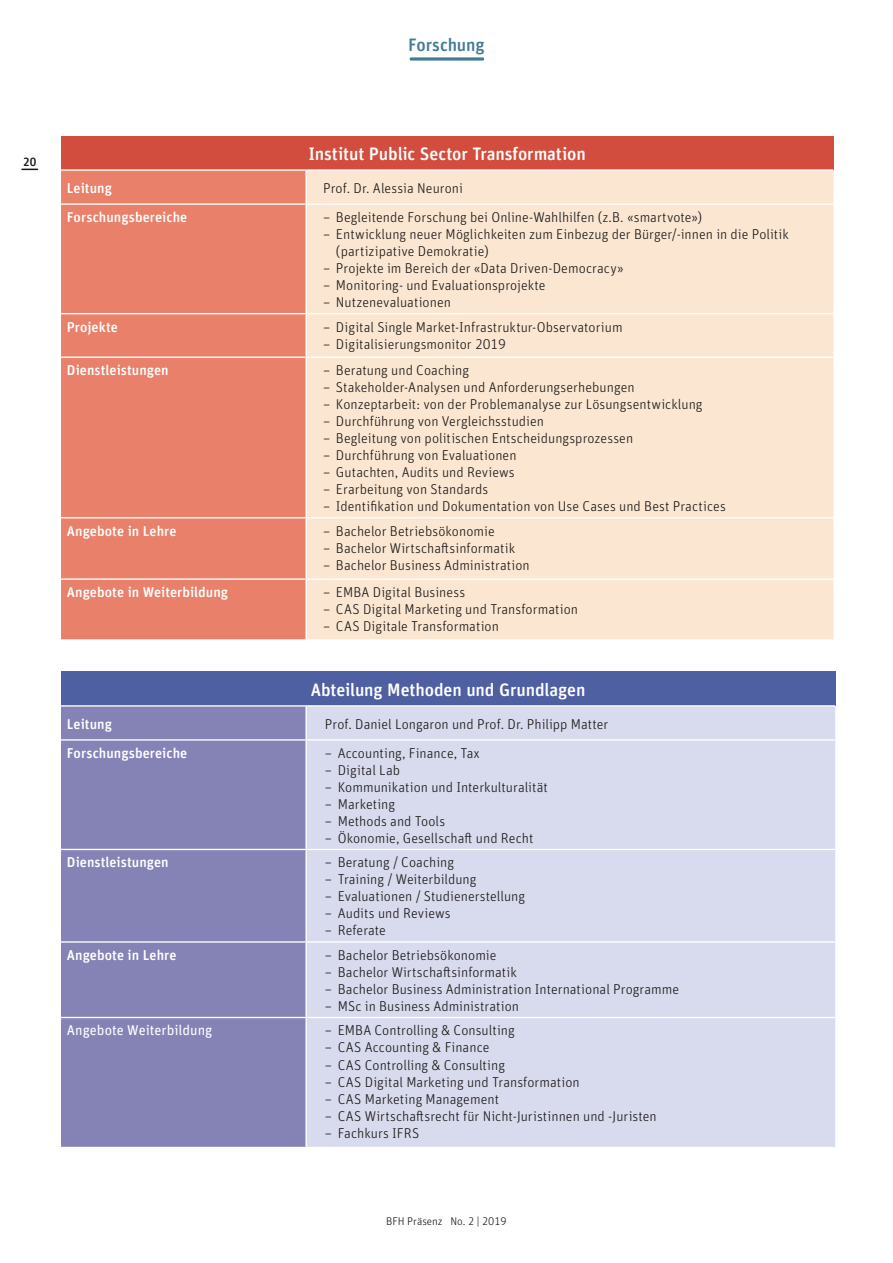
<style>
.page{position:relative;width:893px;height:1263px;background:#fff}
.page>*{position:absolute;margin:0;border:0;box-sizing:border-box;transform-origin:0 0}
.t1{font:500 18px "Unit Rounded Pro";letter-spacing:-.005em;color:#fff}
.t2{font:500 18px "Unit Rounded Pro";letter-spacing:-.01em;color:#427d94}
.t3{font:300 14.25px/17px "Unit Rounded Pro";letter-spacing:.005em;color:#181716}
.t4{font:500 14.25px "Unit Rounded Pro";color:#fff}
.t5{font:14.25px "Unit Rounded Pro";color:#fff}
.t6{font:500 12px "Unit Rounded Pro";color:#181716}
.t7{font:300 11.25px "Unit Rounded Pro";color:#181716}
</style>
<div class="page">
<svg style="left:22px;top:169px;width:16px;height:1px"></svg>
<div style="left:61px;top:136px;width:772px;height:34px;background:#d24d3e"></div>
<div style="left:61px;top:171px;width:244px;height:468px;background:#e8806a"></div>
<div style="left:307px;top:171px;width:526px;height:468px;background:#fae6d1"></div>
<hr style="left:61px;top:169px;width:245px;height:2px;background:#fff">
<svg style="left:306px;top:169px;width:17px;height:2px"></svg>
<hr style="left:323px;top:169px;width:510px;height:2px;background:#fff">
<hr style="left:61px;top:203px;width:245px;height:2px;background:#fff">
<svg style="left:306px;top:203px;width:17px;height:2px"></svg>
<hr style="left:323px;top:203px;width:510px;height:2px;background:#fff">
<hr style="left:61px;top:313px;width:245px;height:1px;background:#fff">
<svg style="left:307px;top:313px;width:16px;height:1px"></svg>
<hr style="left:323px;top:313px;width:510px;height:1px;background:#fff">
<hr style="left:61px;top:356px;width:245px;height:2px;background:#fff">
<svg style="left:306px;top:356px;width:17px;height:2px"></svg>
<hr style="left:323px;top:356px;width:510px;height:2px;background:#fff">
<hr style="left:61px;top:517px;width:245px;height:1px;background:#fff">
<svg style="left:307px;top:517px;width:16px;height:1px"></svg>
<hr style="left:323px;top:517px;width:510px;height:1px;background:#fff">
<hr style="left:61px;top:578px;width:245px;height:2px;background:#fff">
<svg style="left:306px;top:578px;width:17px;height:2px"></svg>
<hr style="left:323px;top:578px;width:510px;height:2px;background:#fff">
<svg style="left:306px;top:639px;width:17px;height:1px"></svg>
<div style="left:61px;top:672px;width:774px;height:34px;background:#4e5fa2"></div>
<div style="left:61px;top:707px;width:244px;height:440px;background:#8583b6"></div>
<div style="left:307px;top:707px;width:528px;height:440px;background:#d8daed"></div>
<hr style="left:61px;top:705px;width:245px;height:2px;background:#fff">
<svg style="left:306px;top:705px;width:19px;height:2px"></svg>
<hr style="left:325px;top:705px;width:510px;height:2px;background:#fff">
<hr style="left:61px;top:739px;width:245px;height:2px;background:#fff">
<svg style="left:306px;top:739px;width:19px;height:2px"></svg>
<hr style="left:325px;top:739px;width:510px;height:2px;background:#fff">
<hr style="left:61px;top:849px;width:245px;height:1px;background:#fff">
<svg style="left:307px;top:849px;width:18px;height:1px"></svg>
<hr style="left:325px;top:849px;width:510px;height:1px;background:#fff">
<hr style="left:61px;top:941px;width:245px;height:2px;background:#fff">
<svg style="left:306px;top:941px;width:19px;height:2px"></svg>
<hr style="left:325px;top:941px;width:510px;height:2px;background:#fff">
<hr style="left:61px;top:1017px;width:245px;height:1px;background:#fff">
<svg style="left:307px;top:1017px;width:18px;height:1px"></svg>
<hr style="left:325px;top:1017px;width:510px;height:1px;background:#fff">
<svg style="left:410px;top:57px;width:74px;height:4px"></svg>
<p class="t2" style="left:408px;top:32px;width:78px">Forschung</p>
<p class="t6" style="left:23px;top:153px;width:15px">20</p>
<p class="t1" style="left:309px;top:141px;width:279px">Institut Public Sector Transformation</p>
<p class="t4" style="left:67px;top:178px;width:47px">Leitung</p>
<p class="t3" style="left:323px;top:179px;width:141px">Prof. Dr. Alessia Neuroni</p>
<p class="t4" style="left:67px;top:207px;width:122px">Forschungsbereiche</p>
<p class="t3" style="left:323px;top:208px;width:381px">– Begleitende Forschung bei Online-Wahlhilfen (z.B. «smartvote»)</p>
<p class="t3" style="left:336px;top:225px;width:454px;text-indent:-13px">– Entwicklung neuer Möglichkeiten zum Einbezug der Bürger/-innen in die Politik (partizipative Demokratie)</p>
<p class="t3" style="left:323px;top:259px;width:302px">– Projekte im Bereich der «Data Driven-Democracy»</p>
<p class="t3" style="left:323px;top:276px;width:224px">– Monitoring- und Evaluationsprojekte</p>
<p class="t3" style="left:323px;top:293px;width:129px">– Nutzenevaluationen</p>
<p class="t4" style="left:67px;top:317px;width:53px">Projekte</p>
<p class="t3" style="left:323px;top:318px;width:301px">– Digital Single Market-Infrastruktur-Observatorium</p>
<p class="t3" style="left:323px;top:335px;width:184px">– Digitalisierungsmonitor 2019</p>
<p class="t4" style="left:67px;top:360px;width:103px">Dienstleistungen</p>
<p class="t3" style="left:323px;top:361px;width:147px">– Beratung und Coaching</p>
<p class="t3" style="left:323px;top:378px;width:313px">– Stakeholder-Analysen und Anforderungserhebungen</p>
<p class="t3" style="left:323px;top:395px;width:381px">– Konzeptarbeit: von der Problemanalyse zur Lösungsentwicklung</p>
<p class="t3" style="left:323px;top:412px;width:222px">– Durchführung von Vergleichsstudien</p>
<p class="t3" style="left:323px;top:429px;width:312px">– Begleitung von politischen Entscheidungsprozessen</p>
<p class="t3" style="left:323px;top:446px;width:195px">– Durchführung von Evaluationen</p>
<p class="t3" style="left:323px;top:463px;width:193px">– Gutachten, Audits und Reviews</p>
<p class="t3" style="left:323px;top:481px;width:167px">– Erarbeitung von Standards</p>
<p class="t3" style="left:323px;top:498px;width:404px">– Identifikation und Dokumentation von Use Cases und Best Practices</p>
<p class="t4" style="left:67px;top:521px;width:111px">Angebote in Lehre</p>
<p class="t3" style="left:323px;top:522px;width:173px">– Bachelor Betriebsökonomie</p>
<p class="t3" style="left:323px;top:539px;width:193px">– Bachelor Wirtschaftsinformatik</p>
<p class="t3" style="left:323px;top:556px;width:208px">– Bachelor Business Administration</p>
<p class="t4" style="left:67px;top:582px;width:163px">Angebote in Weiterbildung</p>
<p class="t3" style="left:323px;top:583px;width:144px">– EMBA Digital Business</p>
<p class="t3" style="left:323px;top:600px;width:256px">– CAS Digital Marketing und Transformation</p>
<p class="t3" style="left:323px;top:617px;width:177px">– CAS Digitale Transformation</p>
<p class="t1" style="left:311px;top:677px;width:276px">Abteilung Methoden und Grundlagen</p>
<p class="t4" style="left:67px;top:713px;width:47px">Leitung</p>
<p class="t3" style="left:325px;top:715px;width:285px">Prof. Daniel Longaron und Prof. Dr. Philipp Matter</p>
<p class="t4" style="left:67px;top:743px;width:122px">Forschungsbereiche</p>
<p class="t3" style="left:325px;top:744px;width:156px">– Accounting, Finance, Tax</p>
<p class="t3" style="left:325px;top:761px;width:77px">– Digital Lab</p>
<p class="t3" style="left:325px;top:778px;width:224px">– Kommunikation und Interkulturalität</p>
<p class="t3" style="left:325px;top:795px;width:72px">– Marketing</p>
<p class="t3" style="left:325px;top:812px;width:122px">– Methods and Tools</p>
<p class="t3" style="left:325px;top:829px;width:210px">– Ökonomie, Gesellschaft und Recht</p>
<p class="t4" style="left:67px;top:852px;width:103px">Dienstleistungen</p>
<p class="t3" style="left:325px;top:854px;width:131px">– Beratung / Coaching</p>
<p class="t3" style="left:325px;top:871px;width:153px">– Training / Weiterbildung</p>
<p class="t3" style="left:325px;top:888px;width:202px">– Evaluationen / Studienerstellung</p>
<p class="t3" style="left:325px;top:905px;width:127px">– Audits und Reviews</p>
<p class="t3" style="left:325px;top:922px;width:63px">– Referate</p>
<p class="t4" style="left:67px;top:945px;width:111px">Angebote in Lehre</p>
<p class="t3" style="left:325px;top:946px;width:173px">– Bachelor Betriebsökonomie</p>
<p class="t3" style="left:325px;top:963px;width:193px">– Bachelor Wirtschaftsinformatik</p>
<p class="t3" style="left:325px;top:980px;width:356px">– Bachelor Business Administration International Programme</p>
<p class="t3" style="left:325px;top:997px;width:196px">– MSc in Business Administration</p>
<p class="t5" style="left:67px;top:1021px;width:147px">Angebote Weiterbildung</p>
<p class="t3" style="left:325px;top:1022px;width:191px">– EMBA Controlling &amp; Consulting</p>
<p class="t3" style="left:325px;top:1039px;width:166px">– CAS Accounting &amp; Finance</p>
<p class="t3" style="left:325px;top:1056px;width:182px">– CAS Controlling &amp; Consulting</p>
<p class="t3" style="left:325px;top:1073px;width:256px">– CAS Digital Marketing und Transformation</p>
<p class="t3" style="left:325px;top:1090px;width:176px">– CAS Marketing Management</p>
<p class="t3" style="left:325px;top:1107px;width:333px">– CAS Wirtschaftsrecht für Nicht-Juristinnen und -Juristen</p>
<p class="t3" style="left:325px;top:1124px;width:96px">– Fachkurs IFRS</p>
<p class="t7" style="left:386px;top:1213px;width:122px">BFH Präsenz No. 2 | 2019</p>
</div>
